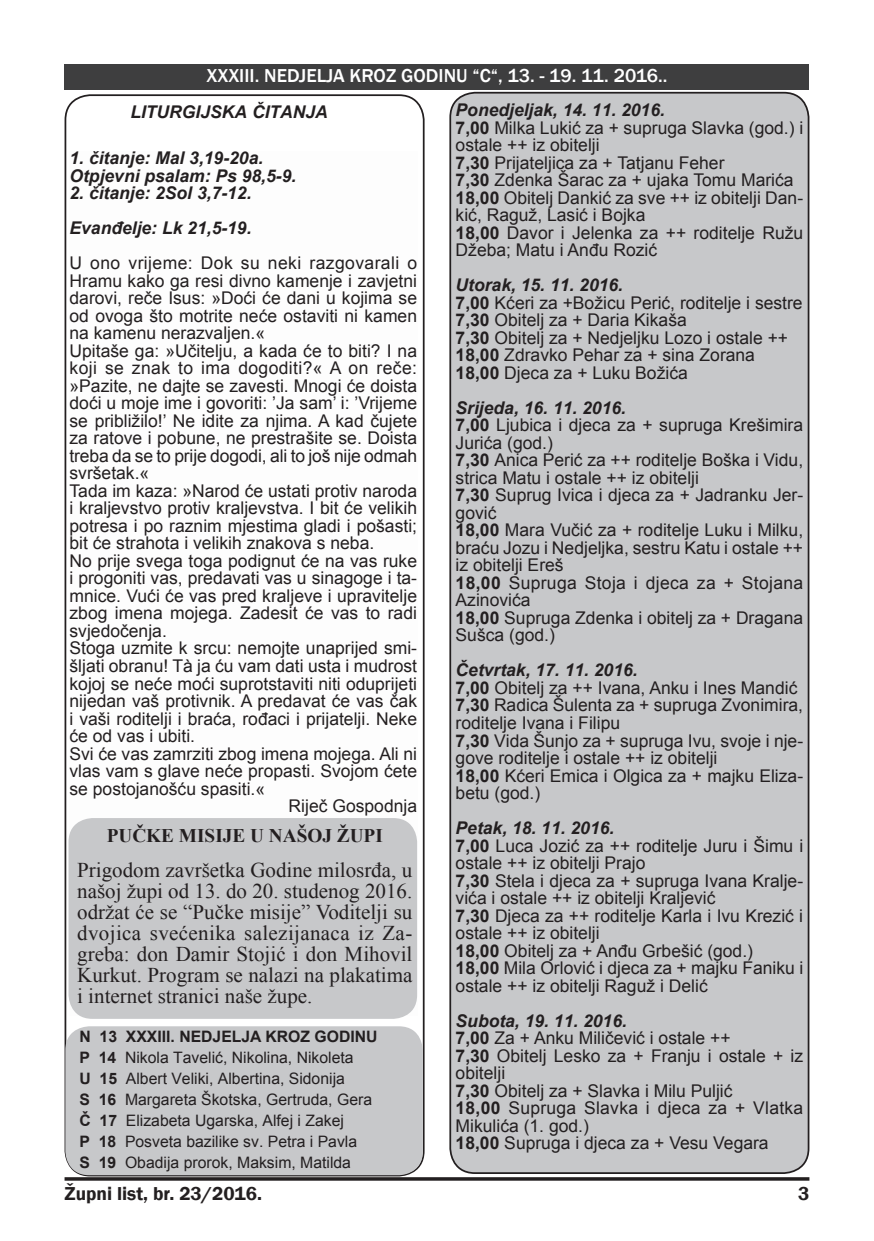
<style>
.page{position:relative;width:874px;height:1241px;background:#fff}
.page>*{position:absolute;margin:0;border:0;box-sizing:border-box;transform-origin:0 0}
.t1{font:21px/21px "Times New Roman";color:#231f20;text-align:justify}
.t2{font:500 19.25px "Franklin Gothic";color:#fff}
.t3{font:600 19.25px "Franklin Gothic";color:#231f20}
.t4{font:700 19.25px "Times New Roman";color:#231f20}
.t5{font:17.5px/17.5px "Arial";color:#231f20}
.t6{font:italic 700 17.5px "Arial";color:#231f20}
.t7{font:17.5px/17.5px "Arial";letter-spacing:.02em;color:#231f20}
.t8{font:15.75px "Arial";color:#231f20}
.t9{font:700 15.75px "Arial";color:#231f20}
.s1{font-weight:700}
</style>
<div class="page">
<div style="left:65px;top:1026px;width:357px;height:148px;background:#c7c8ca;border-radius:24px"></div>
<div style="left:64px;top:64px;width:745px;height:26px;background:#3e3e3f"></div>
<svg style="left:64px;top:1176px;width:745px;height:4px;background:#595657"></svg>
<div style="left:450px;top:93px;width:358px;height:1079px;background:#c7c8ca;border-radius:25px"></div>
<div style="left:449px;top:92px;width:360px;height:1081px;border:2px solid #231f20;border-radius:25px"></div>
<div style="left:68px;top:818px;width:349px;height:200px;background:#c7c8ca;border-radius:24px"></div>
<p class="t2" style="left:206px;top:63px;width:462px">XXXIII. NEDJELJA KROZ GODINU “C“, 13. - 19. 11. 2016..</p>
<p class="t6" style="left:130px;top:100px;width:199px">LITURGIJSKA ČITANJA</p>
<p class="t6" style="left:69px;top:146px;width:195px">1. čitanje: Mal 3,19-20a.</p>
<p class="t6" style="left:69px;top:164px;width:228px">Otpjevni psalam: Ps 98,5-9.</p>
<p class="t6" style="left:69px;top:181px;width:183px">2. čitanje: 2Sol 3,7-12.</p>
<p class="t6" style="left:69px;top:216px;width:183px">Evanđelje: Lk 21,5-19.</p>
<p class="t5" style="left:69px;top:254px;width:349px;text-align:justify">U ono vrijeme: Dok su neki razgovarali o Hramu kako ga resi divno kamenje i zavjetni darovi, reče Isus: »Doći će dani u kojima se od ovoga što motrite neće ostaviti ni kamen na kamenu nerazvaljen.«</p>
<p class="t5" style="left:69px;top:342px;width:349px;text-align:justify">Upitaše ga: »Učitelju, a kada će to biti? I na koji se znak to ima dogoditi?« A on reče: »Pazite, ne dajte se zavesti. Mnogi će doista doći u moje ime i govoriti: ’Ja sam’ i: ’Vrijeme se približilo!’ Ne idite za njima. A kad čujete za ratove i pobune, ne prestrašite se. Doista treba da se to prije dogodi, ali to još nije odmah svršetak.«</p>
<p class="t5" style="left:69px;top:482px;width:349px;text-align:justify">Tada im kaza: »Narod će ustati protiv naroda i kraljevstvo protiv kraljevstva. I bit će velikih potresa i po raznim mjestima gladi i pošasti; bit će strahota i velikih znakova s neba.</p>
<p class="t5" style="left:69px;top:552px;width:349px;text-align:justify">No prije svega toga podignut će na vas ruke i progoniti vas, predavati vas u sinagoge i ta&shy;mnice. Vući će vas pred kraljeve i upravitelje zbog imena mojega. Zadesit će vas to radi svjedočenja.</p>
<p class="t5" style="left:69px;top:639px;width:349px;text-align:justify">Stoga uzmite k srcu: nemojte unaprijed smi&shy;šljati obranu! Tà ja ću vam dati usta i mudrost kojoj se neće moći suprotstaviti niti oduprijeti nijedan vaš protivnik. A predavat će vas čak i vaši roditelji i braća, rođaci i prijatelji. Neke će od vas i ubiti.</p>
<p class="t5" style="left:69px;top:744px;width:349px;text-align:justify">Svi će vas zamrziti zbog imena mojega. Ali ni vlas vam s glave neće propasti. Svojom ćete se postojanošću spasiti.«</p>
<p class="t5" style="left:288px;top:797px;width:130px">Riječ Gospodnja</p>
<p class="t6" style="left:455px;top:98px;width:211px">Ponedjeljak, 14. 11. 2016.</p>
<p class="t5" style="left:455px;top:119px;width:349px"><span class="s1">7,00</span> Milka Lukić za + supruga Slavka (god.) i ostale ++ iz obitelji</p>
<p class="t5" style="left:455px;top:154px;width:270px"><span class="s1">7,30</span> Prijateljica za + Tatjanu Feher</p>
<p class="t5" style="left:455px;top:171px;width:339px"><span class="s1">7,30</span> Zdenka Šarac za + ujaka Tomu Marića</p>
<p class="t5" style="left:455px;top:189px;width:349px"><span class="s1">18,00</span> Obitelj Dankić za sve ++ iz obitelji Dan&shy;kić, Raguž, Lasić i Bojka</p>
<p class="t5" style="left:455px;top:224px;width:349px"><span class="s1">18,00</span> Davor i Jelenka za ++ roditelje Ružu<br>Džeba; Matu i Anđu Rozić</p>
<p class="t6" style="left:455px;top:273px;width:169px">Utorak, 15. 11. 2016.</p>
<p class="t5" style="left:455px;top:294px;width:348px"><span class="s1">7,00</span> Kćeri za +Božicu Perić, roditelje i sestre</p>
<p class="t5" style="left:455px;top:311px;width:233px"><span class="s1">7,30</span> Obitelj za + Daria Kikaša</p>
<p class="t5" style="left:455px;top:329px;width:334px"><span class="s1">7,30</span> Obitelj za + Nedjeljku Lozo i ostale ++</p>
<p class="t5" style="left:455px;top:346px;width:301px"><span class="s1">18,00</span> Zdravko Pehar za + sina Zorana</p>
<p class="t5" style="left:455px;top:364px;width:234px"><span class="s1">18,00</span> Djeca za + Luku Božića</p>
<p class="t6" style="left:455px;top:396px;width:172px">Srijeda, 16. 11. 2016.</p>
<p class="t5" style="left:455px;top:416px;width:349px"><span class="s1">7,00</span> Ljubica i djeca za + supruga Krešimira<br>Jurića (god.)</p>
<p class="t5" style="left:455px;top:451px;width:349px"><span class="s1">7,30</span> Anica Perić za ++ roditelje Boška i Vidu, strica Matu i ostale ++ iz obitelji</p>
<p class="t5" style="left:455px;top:486px;width:349px"><span class="s1">7,30</span> Suprug Ivica i djeca za + Jadranku Jer&shy;gović</p>
<p class="t5" style="left:455px;top:521px;width:349px;text-align:justify"><span class="s1">18,00</span> Mara Vučić za + roditelje Luku i Milku, braću Jozu i Nedjeljka, sestru Katu i ostale ++ iz obitelji Ereš</p>
<p class="t7" style="left:455px;top:574px;width:349px"><span class="s1">18,00</span> Supruga Stoja i djeca za + Stojana<br>Azinovića</p>
<p class="t5" style="left:455px;top:609px;width:349px"><span class="s1">18,00</span> Supruga Zdenka i obitelj za + Dragana<br>Sušca (god.)</p>
<p class="t6" style="left:455px;top:658px;width:183px">Četvrtak, 17. 11. 2016.</p>
<p class="t5" style="left:455px;top:679px;width:343px"><span class="s1">7,00</span> Obitelj za ++ Ivana, Anku i Ines Mandić</p>
<p class="t5" style="left:455px;top:696px;width:349px"><span class="s1">7,30</span> Radica Šulenta za + supruga Zvonimira, roditelje Ivana i Filipu</p>
<p class="t5" style="left:455px;top:731px;width:349px"><span class="s1">7,30</span> Vida Šunjo za + supruga Ivu, svoje i nje&shy;gove roditelje i ostale ++ iz obitelji</p>
<p class="t5" style="left:455px;top:766px;width:349px"><span class="s1">18,00</span> Kćeri Emica i Olgica za + majku Eliza&shy;betu (god.)</p>
<p class="t6" style="left:455px;top:816px;width:160px">Petak, 18. 11. 2016.</p>
<p class="t5" style="left:455px;top:836px;width:349px"><span class="s1">7,00</span> Luca Jozić za ++ roditelje Juru i Šimu i ostale ++ iz obitelji Prajo</p>
<p class="t5" style="left:455px;top:871px;width:349px"><span class="s1">7,30</span> Stela i djeca za + supruga Ivana Kralje&shy;vića i ostale ++ iz obitelji Kraljević</p>
<p class="t5" style="left:455px;top:906px;width:349px"><span class="s1">7,30</span> Djeca za ++ roditelje Karla i Ivu Krezić i ostale ++ iz obitelji</p>
<p class="t5" style="left:455px;top:941px;width:299px"><span class="s1">18,00</span> Obitelj za + Anđu Grbešić (god.)</p>
<p class="t5" style="left:455px;top:959px;width:349px"><span class="s1">18,00</span> Mila Orlović i djeca za + majku Faniku i ostale ++ iz obitelji Raguž i Delić</p>
<p class="t6" style="left:455px;top:1008px;width:173px">Subota, 19. 11. 2016.</p>
<p class="t5" style="left:455px;top:1029px;width:276px"><span class="s1">7,00</span> Za + Anku Miličević i ostale ++</p>
<p class="t5" style="left:455px;top:1046px;width:349px"><span class="s1">7,30</span> Obitelj Lesko za + Franju i ostale + iz obitelji</p>
<p class="t5" style="left:455px;top:1081px;width:278px"><span class="s1">7,30</span> Obitelj za + Slavka i Milu Puljić</p>
<p class="t5" style="left:455px;top:1099px;width:349px"><span class="s1">18,00</span> Supruga Slavka i djeca za + Vlatka<br>Mikulića (1. god.)</p>
<p class="t5" style="left:455px;top:1134px;width:314px"><span class="s1">18,00</span> Supruga i djeca za + Vesu Vegara</p>
<p class="t4" style="left:107px;top:822px;width:277px">PUČKE MISIJE U NAŠOJ ŽUPI</p>
<p class="t1" style="left:77px;top:859px;width:336px">Prigodom završetka Godine milosrđa, u našoj župi od 13. do 20. studenog 2016. održat će se “Pučke misije” Voditelji su dvojica svećenika salezijanaca iz Za&shy;greba: don Damir Stojić i don Mihovil Kurkut. Program se nalazi na plakatima i internet stranici naše župe.</p>
<p class="t9" style="left:79px;top:1026px;width:299px">N 13 XXXIII. NEDJELJA KROZ GODINU</p>
<p class="t8" style="left:79px;top:1047px;width:275px"><span class="s1">P 14</span> Nikola Tavelić, Nikolina, Nikoleta</p>
<p class="t8" style="left:79px;top:1068px;width:267px"><span class="s1">U 15</span> Albert Veliki, Albertina, Sidonija</p>
<p class="t8" style="left:79px;top:1089px;width:294px"><span class="s1">S 16</span> Margareta Škotska, Gertruda, Gera</p>
<p class="t8" style="left:79px;top:1110px;width:266px"><span class="s1">Č 17</span> Elizabeta Ugarska, Alfej i Zakej</p>
<p class="t8" style="left:79px;top:1131px;width:279px"><span class="s1">P 18</span> Posveta bazilike sv. Petra i Pavla</p>
<p class="t8" style="left:79px;top:1152px;width:273px"><span class="s1">S 19</span> Obadija prorok, Maksim, Matilda</p>
<p class="t3" style="left:64px;top:1181px;width:199px">Župni list, br. 23/2016.</p>
<p class="t3" style="left:797px;top:1181px;width:13px">3</p>
</div>
